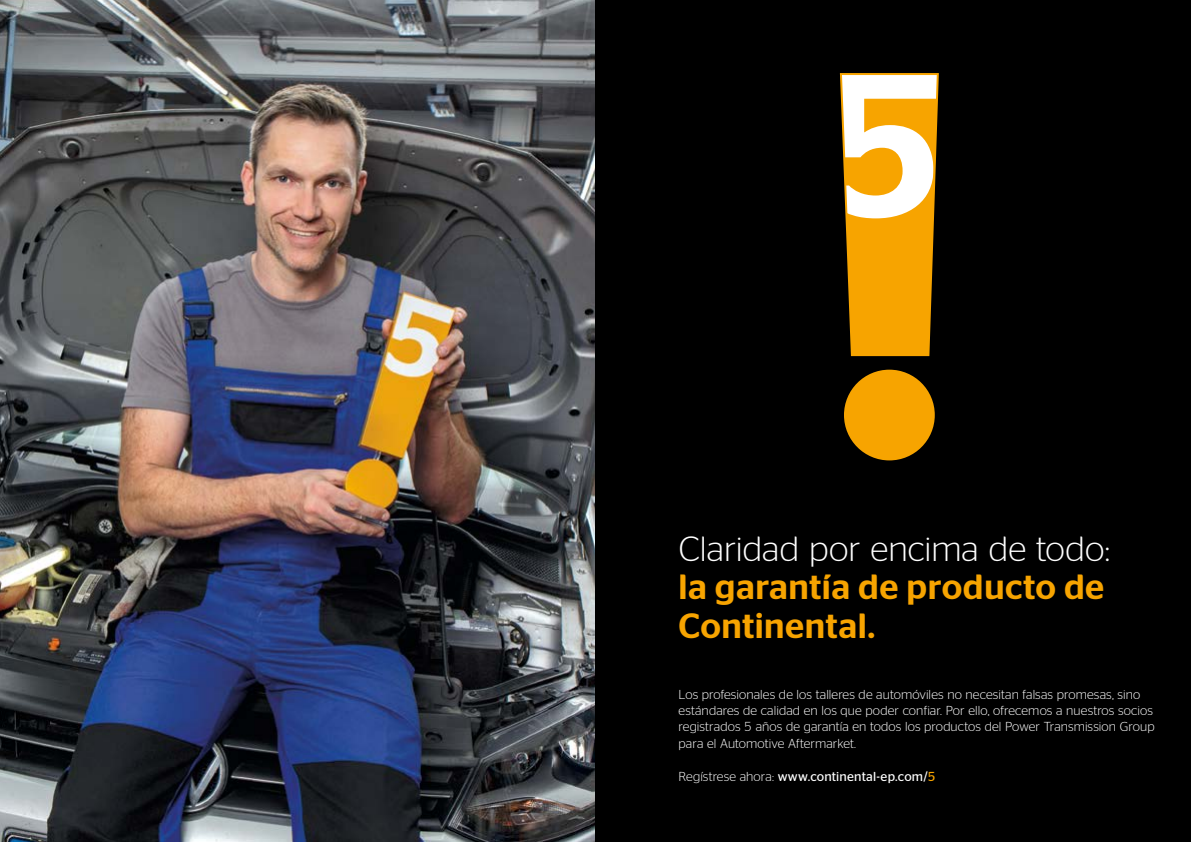
<style>
.page{position:relative;width:1191px;height:842px;background:#fff}
.page>*{position:absolute;margin:0;border:0;box-sizing:border-box;transform-origin:0 0}
.t1{font:500 35px/38.5px "Continental Stag Sans";letter-spacing:.01em;color:#f7a400}
.t2{font:300 35px "Continental Stag Sans";color:#fff}
.t3{font:300 13px/16.5px "Continental Stag Sans";letter-spacing:.01em;color:#fff}
.t4{font:13px "Continental Stag Sans";letter-spacing:.015em;color:#fff}
.s1{font-weight:300}
.s2{color:#f7a400}
</style>
<div class="page">
<img style="left:0;top:0;width:595px;height:842px">
<div style="left:595px;top:0;width:596px;height:842px;background:#000"></div>
<svg style="left:839px;top:73px;width:100px;height:284px;background:#dca945"></svg>
<div style="left:845px;top:371px;width:88px;height:88px;background:#f7a400;border-radius:50%"></div>
<div style="left:844px;top:370px;width:90px;height:90px;border:3px solid #f7a400;border-radius:50%"></div>
<h1 class="t2" style="left:678px;top:529px;width:433px">Claridad por encima de todo:</h1>
<h1 class="t1" style="left:678px;top:568px;width:427px">la garantía de producto de<br>Continental.</h1>
<p class="t3" style="left:678px;top:685px;width:477px">Los profesionales de los talleres de automóviles no necesitan falsas promesas, sino estándares de calidad en los que poder confiar. Por ello, ofrecemos a nuestros socios registrados 5 años de garantía en todos los productos del Power Transmission Group para el Automotive Aftermarket.</p>
<p class="t4" style="left:678px;top:769px;width:258px"><span class="s1">Regístrese ahora:</span> www.continental-ep.com/<span class="s2">5</span></p>
</div>
